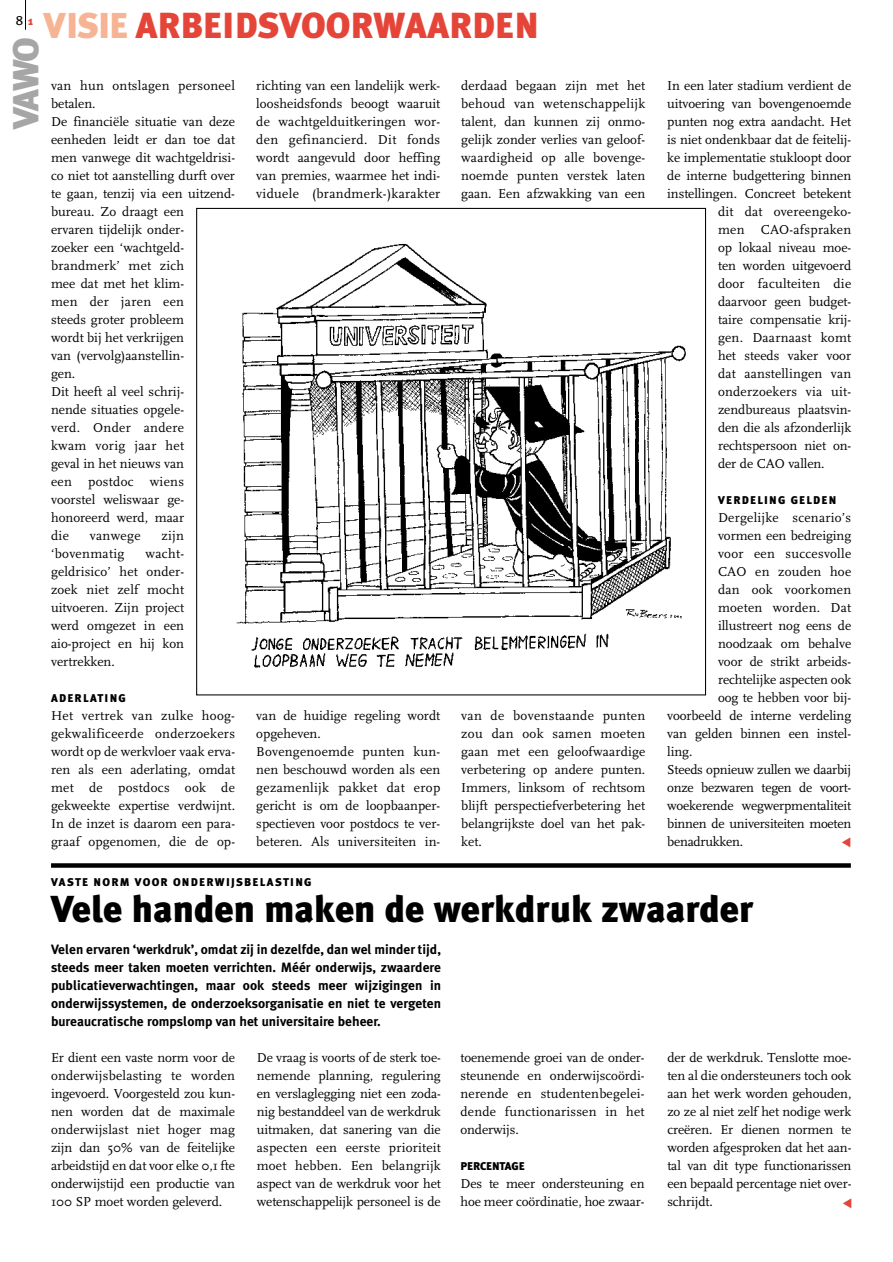
<style>
.page{position:relative;width:893px;height:1262px;background:#fff}
.page>*{position:absolute;margin:0;border:0;box-sizing:border-box;transform-origin:0 0}
.t1{font:900 37.5px "Meta Plus";color:#000}
.t2{font:900 36.3px "Meta Plus";color:#e54538}
.t3{font:900 36.3px "Meta Plus";color:#a6a6a6}
.t4{font:13.5px/18px "FF Scala";color:#000;text-align:justify}
.t5{font:700 13.5px/18px "Meta Plus";color:#000;text-align:justify}
.t6{font:13.5px "FF Scala";letter-spacing:.02em;color:#000}
.t7{font:13.5px "FF Scala";letter-spacing:-.02em;color:#000}
.t8{font:13.5px "FF Scala";letter-spacing:.025em;color:#000}
.t9{font:13.5px "Meta Plus";color:#000}
.t10{font:900 11.25px "Meta Plus";letter-spacing:.11em;color:#000}
.t11{font:900 11.25px "Meta Plus";letter-spacing:-.01em;color:#000}
.s1{font-size:36px;color:#f6b494}
.s2{font-weight:900;font-size:11.7px;color:#e54538}
</style>
<div class="page">
<hr style="left:25px;top:0;width:1px;height:30px;background:#000">
<svg style="left:51px;top:863px;width:799px;height:4px;fill:#000"></svg>
<img style="left:236px;top:244px;width:450px;height:424px">
<h2 class="t2" style="left:44px;top:12px;width:496px"><span class="s1">VISIE</span> ARBEIDSVOORWAARDEN</h2>
<p class="t9" style="left:16px;top:15px;width:19px">8 <span class="s2">1</span></p>
<h2 class="t3" style="left:12px;top:129px;width:93px;rotate:-90deg">VAWO</h2>
<p class="t4" style="left:461px;top:78px;width:185px">derdaad begaan zijn met het behoud van wetenschappelijk talent, dan kunnen zij onmo&shy;gelijk zonder verlies van geloof&shy;waardigheid op alle bovenge&shy;noemde punten verstek laten gaan. Een afzwakking van een</p>
<p class="t4" style="left:256px;top:78px;width:185px">richting van een landelijk werk&shy;loosheidsfonds beoogt waaruit de wachtgelduitkeringen wor&shy;den gefinancierd. Dit fonds wordt aangevuld door heffing van premies, waarmee het indi&shy;viduele (brandmerk-)karakter</p>
<p class="t4" style="left:51px;top:78px;width:185px;text-align:left">van hun ontslagen personeel betalen.<br>De financiële situatie van deze eenheden leidt er dan toe dat men vanwege dit wachtgeldrisi&shy;co niet tot aanstelling durft over te gaan, tenzij via een uitzend&shy;bureau. Zo draagt een<br>ervaren tijdelijk onder-<br>zoeker een ‘wachtgeld&shy;brandmerk’ met zich<br>mee dat met het klim-<br>men der jaren een<br>steeds groter probleem<br>wordt bij het verkrijgen<br>van (vervolg)aanstellin-<br>gen.<br>Dit heeft al veel schrij-<br>nende situaties opgele-<br>verd. Onder andere<br>kwam vorig jaar het<br>geval in het nieuws van<br>een postdoc wiens<br>voorstel weliswaar ge&shy;honoreerd werd, maar<br>die</p>
<p class="t8" style="left:90px;top:530px;width:52px">vanwege</p>
<p class="t4" style="left:161px;top:528px;width:24px">zijn</p>
<p class="t8" style="left:51px;top:548px;width:75px">‘bovenmatig</p>
<p class="t4" style="left:51px;top:546px;width:135px;text-indent:94px">wacht&shy;geldrisico’ het onder&shy;zoek niet zelf mocht uitvoeren. Zijn project werd omgezet in een aio-project en hij kon vertrekken.</p>
<p class="t10" style="left:51px;top:694px;width:76px">ADERLATING</p>
<p class="t4" style="left:51px;top:708px;width:185px">Het vertrek van zulke hoog&shy;gekwalificeerde onderzoekers wordt op de werkvloer vaak erva&shy;ren als een aderlating, omdat met de postdocs ook de gekweekte expertise verdwijnt.<br>In de inzet is daarom een para&shy;graaf opgenomen, die de op-</p>
<p class="t4" style="left:461px;top:708px;width:185px">van de bovenstaande punten zou dan ook samen moeten gaan met een geloofwaardige verbetering op andere punten.<br>Immers, linksom of rechtsom blijft perspectiefverbetering het belangrijkste doel van het pak&shy;ket.</p>
<p class="t4" style="left:256px;top:708px;width:185px;text-align:left">van de huidige regeling wordt opgeheven.<br>Bovengenoemde punten kun&shy;nen beschouwd worden als een gezamenlijk pakket dat erop gericht is om de loopbaanper&shy;spectieven voor postdocs te ver&shy;beteren. Als universiteiten in-</p>
<p class="t10" style="left:51px;top:878px;width:262px">VASTE NORM VOOR ONDERWIJSBELASTING</p>
<p class="t4" style="left:667px;top:78px;width:185px">In een later stadium verdient de</p>
<p class="t4" style="left:667px;top:96px;width:185px">uitvoering van bovengenoemde</p>
<p class="t4" style="left:667px;top:114px;width:185px">punten nog extra aandacht. Het</p>
<p class="t4" style="left:667px;top:132px;width:185px">is niet ondenkbaar dat de feitelij-</p>
<p class="t4" style="left:667px;top:150px;width:185px">ke implementatie stukloopt door</p>
<p class="t4" style="left:667px;top:168px;width:185px">de interne budgettering binnen</p>
<p class="t4" style="left:667px;top:186px;width:185px">instellingen. Concreet betekent</p>
<p class="t6" style="left:718px;top:206px;width:135px">dit dat overeengeko-</p>
<p class="t6" style="left:718px;top:224px;width:135px">men CAO-afspraken</p>
<p class="t4" style="left:718px;top:240px;width:135px">op lokaal niveau moe-</p>
<p class="t4" style="left:718px;top:258px;width:135px">ten worden uitgevoerd</p>
<p class="t6" style="left:718px;top:278px;width:135px">door faculteiten die</p>
<p class="t4" style="left:718px;top:294px;width:135px">daarvoor geen budget-</p>
<p class="t4" style="left:718px;top:312px;width:135px">taire compensatie krij-</p>
<p class="t6" style="left:718px;top:332px;width:135px">gen. Daarnaast komt</p>
<p class="t4" style="left:718px;top:348px;width:135px">het steeds vaker voor</p>
<p class="t4" style="left:718px;top:366px;width:135px">dat aanstellingen van</p>
<p class="t6" style="left:718px;top:386px;width:135px">onderzoekers via uit-</p>
<p class="t4" style="left:718px;top:402px;width:135px">zendbureaus plaatsvin-</p>
<p class="t4" style="left:718px;top:420px;width:135px">den die als afzonderlijk</p>
<p class="t4" style="left:718px;top:438px;width:135px">rechtspersoon niet on-</p>
<p class="t4" style="left:718px;top:456px;width:108px">der de CAO vallen.</p>
<p class="t10" style="left:718px;top:496px;width:120px">VERDELING GELDEN</p>
<p class="t6" style="left:718px;top:512px;width:135px">Dergelijke scenario’s</p>
<p class="t4" style="left:718px;top:528px;width:135px">vormen een bedreiging</p>
<p class="t6" style="left:718px;top:548px;width:135px">voor een succesvolle</p>
<p class="t4" style="left:718px;top:564px;width:135px">CAO en zouden hoe</p>
<p class="t6" style="left:718px;top:584px;width:135px">dan ook voorkomen</p>
<p class="t6" style="left:718px;top:602px;width:135px">moeten worden. Dat</p>
<p class="t4" style="left:718px;top:618px;width:135px">illustreert nog eens de</p>
<p class="t4" style="left:718px;top:636px;width:135px">noodzaak om behalve</p>
<p class="t4" style="left:718px;top:654px;width:135px">voor de strikt arbeids-</p>
<p class="t4" style="left:718px;top:672px;width:135px">rechtelijke aspecten ook</p>
<p class="t4" style="left:718px;top:690px;width:135px">oog te hebben voor bij-</p>
<p class="t4" style="left:667px;top:708px;width:185px">voorbeeld de interne verdeling</p>
<p class="t4" style="left:667px;top:726px;width:185px">van gelden binnen een instel-</p>
<p class="t4" style="left:667px;top:744px;width:27px">ling.</p>
<p class="t7" style="left:667px;top:764px;width:185px">Steeds opnieuw zullen we daarbij</p>
<p class="t7" style="left:667px;top:782px;width:185px">onze bezwaren tegen de voort-</p>
<p class="t4" style="left:667px;top:798px;width:185px">woekerende wegwerpmentaliteit</p>
<p class="t7" style="left:667px;top:818px;width:185px">binnen de universiteiten moeten</p>
<p class="t7" style="left:667px;top:836px;width:77px">benadrukken.</p>
<h1 class="t1" style="left:51px;top:895px;width:703px">Vele handen maken de werkdruk zwaarder</h1>
<p class="t5" style="left:51px;top:942px;width:391px">Velen ervaren ‘werkdruk’, omdat zij in dezelfde, dan wel minder tijd, steeds meer taken moeten verrichten. Méér onderwijs, zwaardere publicatieverwachtingen, maar ook steeds meer wijzigingen in onderwijssystemen, de onderzoeksorganisatie en niet te vergeten bureaucratische rompslomp van het universitaire beheer.</p>
<p class="t4" style="left:51px;top:1050px;width:185px">Er dient een vaste norm voor de onderwijsbelasting te worden ingevoerd. Voorgesteld zou kun&shy;nen worden dat de maximale onderwijslast niet hoger mag zijn dan 50% van de feitelijke arbeidstijd en dat voor elke 0,1 fte onderwijstijd een productie van 100 SP moet worden geleverd.</p>
<p class="t4" style="left:257px;top:1050px;width:185px">De vraag is voorts of de sterk toe&shy;nemende planning, regulering en verslaglegging niet een zoda&shy;nig bestanddeel van de werkdruk uitmaken, dat sanering van die aspecten een eerste prioriteit moet hebben. Een belangrijk aspect van de werkdruk voor het wetenschappelijk personeel is de</p>
<p class="t4" style="left:460px;top:1050px;width:185px">toenemende groei van de onder&shy;steunende en onderwijscoördi&shy;nerende en studentenbegelei&shy;dende functionarissen in het onderwijs.</p>
<p class="t11" style="left:460px;top:1162px;width:66px">PERCENTAGE</p>
<p class="t4" style="left:460px;top:1176px;width:185px">Des te meer ondersteuning en hoe meer coördinatie, hoe zwaar-</p>
<p class="t4" style="left:667px;top:1050px;width:185px">der de werkdruk. Tenslotte moe&shy;ten al die ondersteuners toch ook aan het werk worden gehouden, zo ze al niet zelf het nodige werk creëren. Er dienen normen te worden afgesproken dat het aan&shy;tal van dit type functionarissen een bepaald percentage niet over&shy;schrijdt.</p>
</div>
